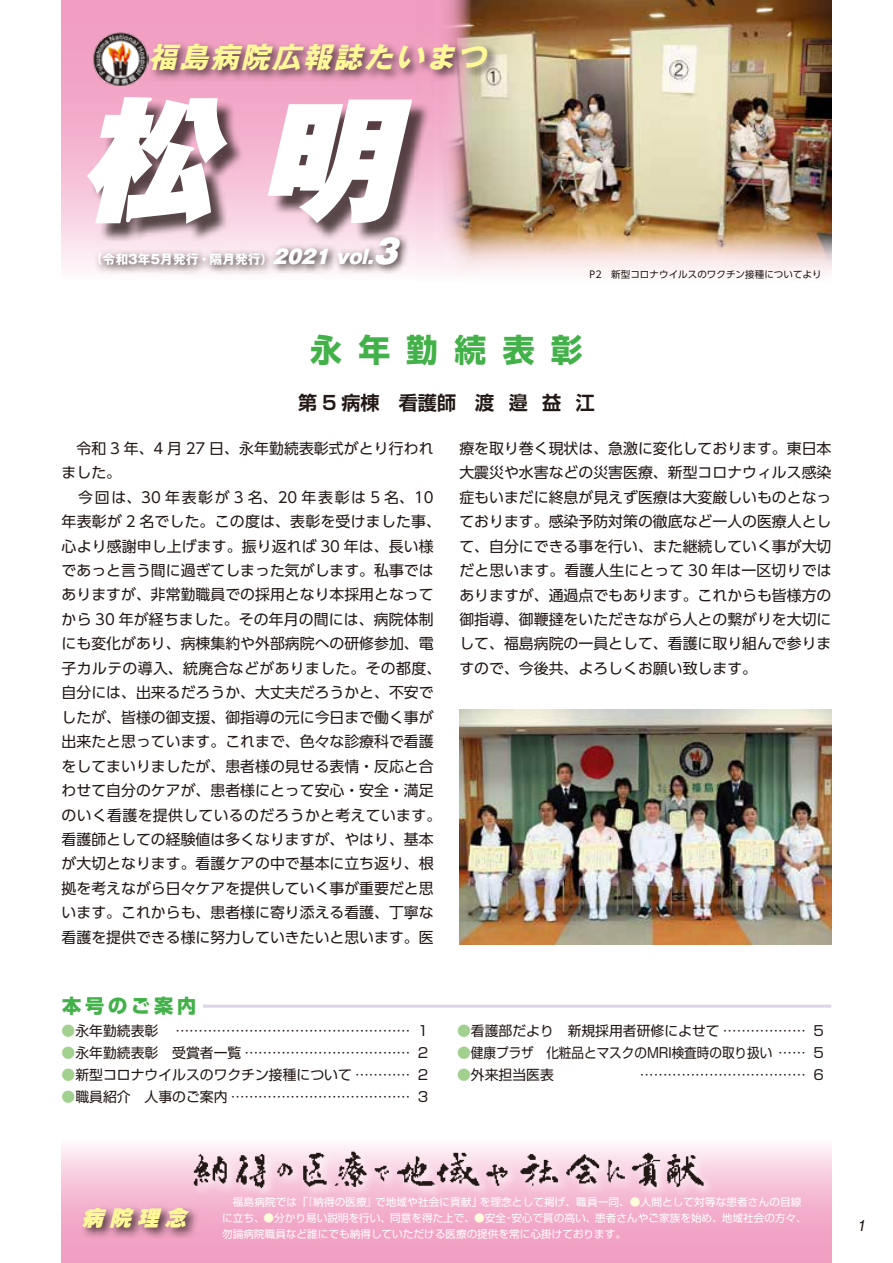
<style>
.page{position:relative;width:893px;height:1263px;background:#fff}
.page>*{position:absolute;margin:0;border:0;box-sizing:border-box;transform-origin:0 0}
.t1{font:700 31.95px "UD Shin Go Pro";letter-spacing:.51em;color:#43b149}
.t2{font:italic 700 28.65px "Gothic MB101 Pro";color:#fff899}
.t3{font:italic 900 21.3px "Gothic MB101 Pro";color:#fff899}
.t4{font:700 19.2px "Shin Go Pro De";color:#221815}
.t5{font:800 19.2px "Shin Go Pro";letter-spacing:.2em;color:#43b149}
.t6{font:14.85px/24.5px "UD Shin Go Pro";color:#221815}
.t7{font:13.8px "Shin Go Pro";color:#221815}
.t8{font:13.8px "Shin Go Pro";color:#221815;scale:.91 1}
.t9{font:italic 13.8px "Gothic MB101 Pro";color:#221815}
.t10{font:700 12.75px "Gothic MB101 Pro";color:#fff}
.t11{font:10.65px/15.9px "Shin Go Pro";color:#fff}
.t12{font:9.6px "UD Shin Go Pro";color:#221815}
.s1{font-weight:900;font-style:italic;font-size:18.75px}
.s2{font-weight:900;font-style:italic;font-size:31.95px}
.s3{color:#a1d08f}
.s4{color:#fffcdb}
</style>
<div class="page">
<svg style="left:62px;top:1145px;width:769px;height:118px;background:#f3b1ce"></svg>
<svg style="left:62px;top:0;width:355px;height:271px;background:#f2a8c8"></svg>
<img style="left:417px;top:0;width:414px;height:273px">
<div style="left:80px;top:1204px;width:121px;height:36px;background:#221815;opacity:.75"></div>
<div style="left:190px;top:1147px;width:525px;height:52px;background:#f5bad4"></div>
<img style="left:181px;top:1147px;width:531px;height:46px">
<div style="left:90px;top:99px;width:340px;height:143px;background:#221815;opacity:.75"></div>
<svg style="left:87px;top:97px;width:325px;height:127px"></svg>
<div style="left:147px;top:40px;width:353px;height:42px;background:#221815;opacity:.75"></div>
<img style="left:92px;top:31px;width:56px;height:56px">
<div style="left:93px;top:231px;width:317px;height:44px;background:#221815;opacity:.9"></div>
<hr style="left:203px;top:1005px;width:628px;height:3px;background:#ddd4e9">
<img style="left:459px;top:710px;width:372px;height:234px">
<h2 class="t2" style="left:148px;top:33px;width:348px">福島病院広報誌たいまつ</h2>
<p class="t10" style="left:90px;top:249px;width:319px">（令和３年5月発行・隔月発行）<span class="s1">2021 vol.</span><span class="s2">3</span></p>
<p class="t12" style="left:590px;top:266px;width:243px">P2　新型コロナウイルスのワクチン接種についてより　</p>
<h1 class="t1" style="left:310px;top:324px;width:274px">永年勤続表彰</h1>
<p class="t4" style="left:298px;top:387px;width:298px">第 5 病棟　看護師　渡 邉 益 江</p>
<p class="t6" style="left:62px;top:435px;width:381px">　令和 3 年、4 月 27 日、永年勤続表彰式がとり行われました。<br>　今回は、30 年表彰が 3 名、20 年表彰は 5 名、10年表彰が 2 名でした。この度は、表彰を受けました事、心より感謝申し上げます。振り返れば 30 年は、長い様であっと言う間に過ぎてしまった気がします。私事ではありますが、非常勤職員での採用となり本採用となってから 30 年が経ちました。その年月の間には、病院体制にも変化があり、病棟集約や外部病院への研修参加、電子カルテの導入、統廃合などがありました。その都度、自分には、出来るだろうか、大丈夫だろうかと、不安でしたが、皆様の御支援、御指導の元に今日まで働く事が出来たと思っています。これまで、色々な診療科で看護をしてまいりましたが、患者様の見せる表情・反応と合わせて自分のケアが、患者様にとって安心・安全・満足のいく看護を提供しているのだろうかと考えています。看護師としての経験値は多くなりますが、やはり、基本が大切となります。看護ケアの中で基本に立ち返り、根拠を考えながら日々ケアを提供していく事が重要だと思います。これからも、患者様に寄り添える看護、丁寧な看護を提供できる様に努力していきたいと思います。医</p>
<p class="t6" style="left:459px;top:435px;width:374px;text-align:justify">療を取り巻く現状は、急激に変化しております。東日本大震災や水害などの災害医療、新型コロナウィルス感染症もいまだに終息が見えず医療は大変厳しいものとなっております。感染予防対策の徹底など一人の医療人として、自分にできる事を行い、また継続していく事が大切だと思います。看護人生にとって 30 年は一区切りではありますが、通過点でもあります。これからも皆様方の御指導、御鞭撻をいただきながら人との繋がりを大切にして、福島病院の一員として、看護に取り組んで参りますので、今後共、よろしくお願い致します。</p>
<p class="t5" style="left:62px;top:991px;width:135px">本号のご案内</p>
<p class="t7" style="left:62px;top:1020px;width:370px"><span class="s3">●</span>永年勤続表彰 …………………………………………… １</p>
<p class="t7" style="left:62px;top:1042px;width:370px"><span class="s3">●</span>永年勤続表彰　受賞者一覧 ……………………………… ２</p>
<p class="t7" style="left:62px;top:1063px;width:370px"><span class="s3">●</span>新型コロナウイルスのワクチン接種について ………… ２</p>
<p class="t7" style="left:62px;top:1085px;width:370px"><span class="s3">●</span>職員紹介　人事のご案内 ………………………………… ３</p>
<p class="t7" style="left:457px;top:1020px;width:370px"><span class="s3">●</span>看護部だより　新規採用者研修によせて ……………… ５</p>
<p class="t8" style="left:457px;top:1042px;width:406px"><span class="s3">●</span>健康プラザ　化粧品とマスクのMRI検査時の取り扱い …… ５</p>
<p class="t7" style="left:457px;top:1063px;width:98px"><span class="s3">●</span>外来担当医表</p>
<p class="t7" style="left:640px;top:1063px;width:187px">……………………………… ６</p>
<h3 class="t3" style="left:82px;top:1200px;width:113px">病院理念</h3>
<p class="t11" style="left:222px;top:1192px;width:586px">　福島病院では「『納得の医療』で地域や社会に貢献」を理念として掲げ、職員一同、<span class="s4">●</span>人間として対等な患者さんの目線に立ち、<span class="s4">●</span>分かり易い説明を行い、同意を得た上で、<span class="s4">●</span>安全・安心で質の高い、患者さんやご家族を始め、地域社会の方々、勿論病院職員など誰にでも納得していただける医療の提供を常に心掛けております。</p>
<p class="t9" style="left:856px;top:1214px;width:14px">1</p>
</div>
